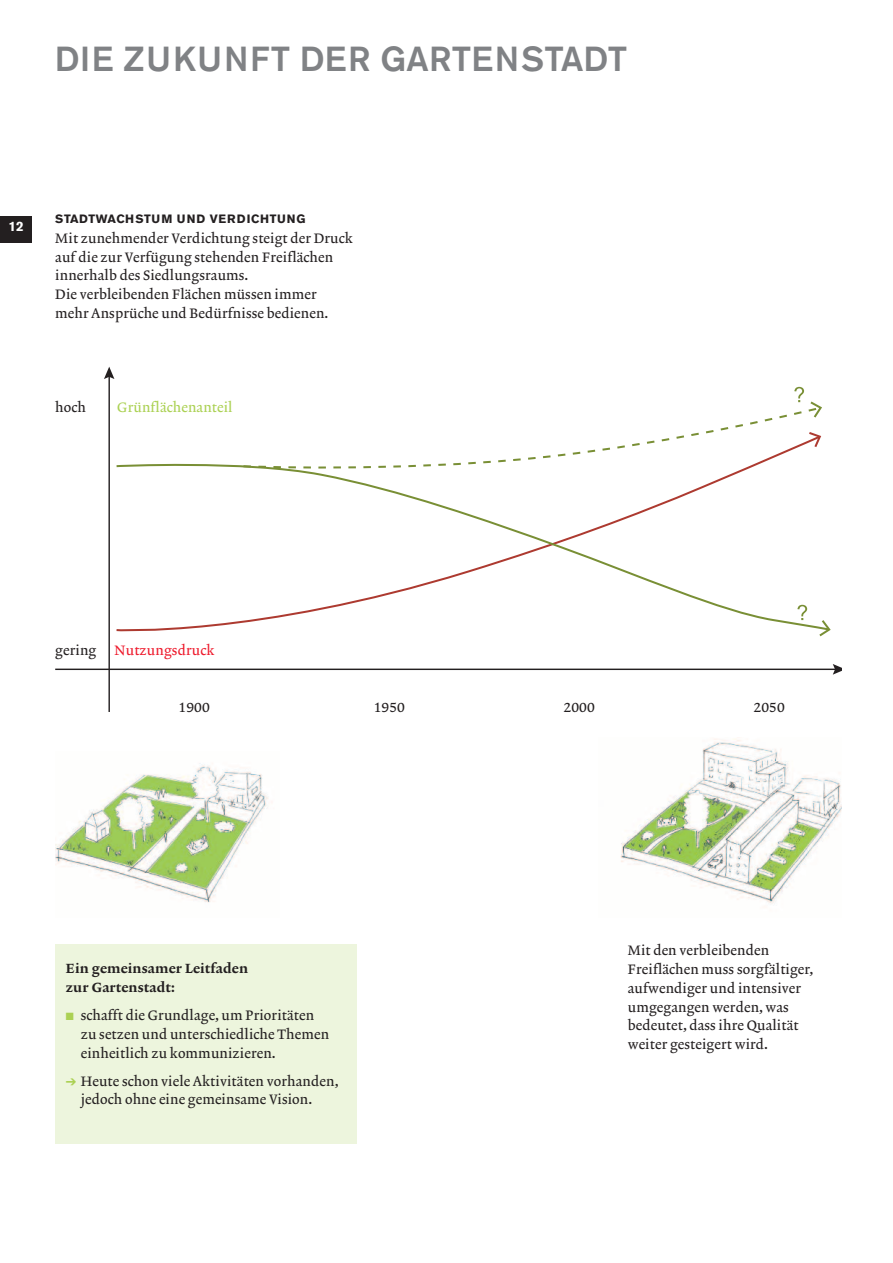
<style>
.page{position:relative;width:893px;height:1263px;background:#fff}
.page>*{position:absolute;margin:0;border:0;box-sizing:border-box;transform-origin:0 0}
.t1{font:500 34.5px "Akzidenz Grotesk BE";letter-spacing:.02em;color:#808285}
.t2{font:13.8px/18.8px "Lexicon No 2 Roman A Txt";letter-spacing:.01em;color:#231f20}
.t3{font:13.8px "Lexicon No 2 Roman A Txt";letter-spacing:.01em;color:#abd153}
.t4{font:13.8px "Lexicon No 2 Roman A Tab";letter-spacing:.01em;color:#231f20}
.t5{font:13.8px "Lexicon No 2 Roman A Txt";letter-spacing:.01em;color:#ee1b2d}
.t6{font:13.5px/18.8px "Lexicon No 2 Roman D Txt";letter-spacing:.01em;color:#231f20}
.t7{font:700 13.5px "Akzidenz Grotesk BE";color:#fff}
.t8{font:700 12px "Akzidenz Grotesk BE";letter-spacing:.05em;color:#231f20}
.s1{color:#abd153}
</style>
<div class="page">
<hr style="left:55px;top:669px;width:782px;height:1px;background:#231f20">
<svg style="left:833px;top:664px;width:9px;height:11px"></svg>
<hr style="left:108px;top:375px;width:2px;height:337px;background:#231f20">
<svg style="left:104px;top:367px;width:10px;height:12px"></svg>
<svg style="left:116px;top:463px;width:703px;height:169px"></svg>
<svg style="left:819px;top:620px;width:12px;height:16px"></svg>
<svg style="left:241px;top:387px;width:581px;height:85px"></svg>
<svg style="left:797px;top:605px;width:10px;height:15px"></svg>
<div style="left:0;top:216px;width:32px;height:27px;background:#231f20"></div>
<img style="left:620px;top:739px;width:222px;height:164px">
<img style="left:55px;top:763px;width:213px;height:140px">
<div style="left:55px;top:944px;width:302px;height:200px;background:#edf5dd"></div>
<h1 class="t1" style="left:55px;top:47px;width:574px">DIE ZUKUNFT DER GARTENSTADT</h1>
<p class="t7" style="left:9px;top:221px;width:17px">12</p>
<p class="t8" style="left:55px;top:214px;width:252px">STADTWACHSTUM UND VERDICHTUNG</p>
<p class="t2" style="left:55px;top:230px;width:299px">Mit zunehmender Verdichtung steigt der Druck auf die zur Verfügung stehenden Freiflächen innerhalb des Siedlungsraums.<br>Die verbleibenden Flächen müssen immer mehr Ansprüche und Bedürfnisse bedienen.</p>
<p class="t2" style="left:55px;top:398px;width:32px">hoch</p>
<p class="t3" style="left:117px;top:402px;width:117px">Grünflächenanteil</p>
<p class="t2" style="left:55px;top:642px;width:43px">gering</p>
<p class="t5" style="left:115px;top:645px;width:101px">Nutzungsdruck</p>
<p class="t4" style="left:179px;top:702px;width:33px">1900</p>
<p class="t4" style="left:374px;top:702px;width:33px">1950</p>
<p class="t4" style="left:564px;top:702px;width:33px">2000</p>
<p class="t4" style="left:753px;top:702px;width:33px">2050</p>
<p class="t6" style="left:66px;top:960px;width:184px">Ein gemeinsamer Leitfaden zur Gartenstadt:</p>
<p class="t2" style="left:81px;top:1007px;width:250px;text-indent:-15px"><span class="s1">■</span> schafft die Grundlage, um Prioritäten zu setzen und unterschiedliche Themen einheitlich zu kommunizieren.</p>
<p class="t2" style="left:81px;top:1072px;width:259px;text-indent:-15px"><span class="s1">➔</span> Heute schon viele Aktivitäten vorhanden, jedoch ohne eine gemeinsame Vision.</p>
<p class="t2" style="left:628px;top:942px;width:187px">Mit den verbleibenden<br>Freiflächen muss sorgfältiger, aufwendiger und intensiver umgegangen werden, was bedeutet, dass ihre Qualität weiter gesteigert wird.</p>
</div>
